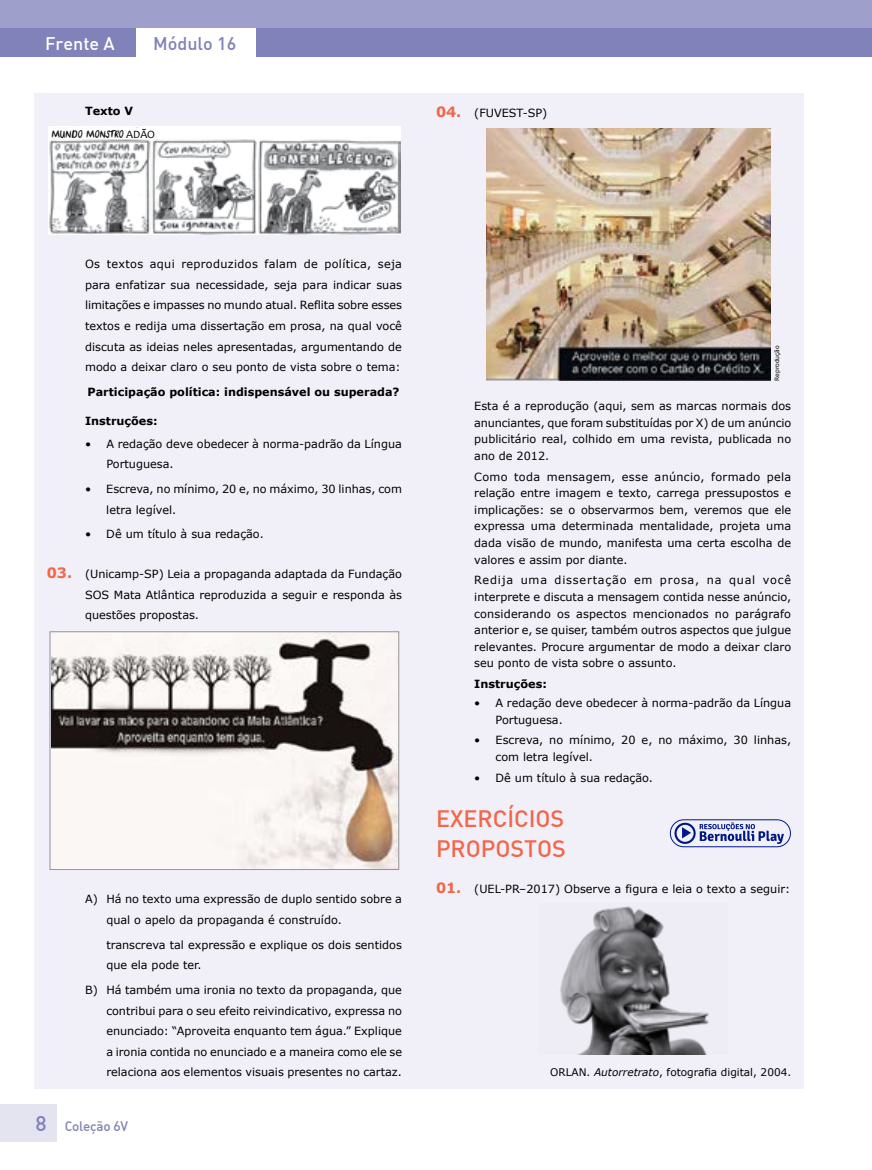
<style>
.page{position:relative;width:872px;height:1170px;background:#fff}
.page>*{position:absolute;margin:0;border:0;box-sizing:border-box;transform-origin:0 0}
.t1{font:500 23.25px/30.2px "DIN";color:#f26649}
.t2{font:500 18px "DIN";color:#8082b9}
.t3{font:500 18px "DIN";color:#fff}
.t4{font:500 13.5px "DIN Alternate";letter-spacing:-.02em;color:#8082b9}
.t5{font:11.25px/20.5px "Verdana";color:#000;text-align:justify}
.t6{font:700 11.25px "Verdana";color:#000}
.t7{font:11.25px "beermoney";color:#000}
.t8{font:10.5px "Verdana";color:#000}
.t9{font:6px "Verdana";color:#000}
.s1{font-family:"Candara"}
.s2{font-weight:700;font-size:14.25px;color:#f26649}
.s3{font-family:"DIN";font-size:21px}
.s4{font-style:italic}
</style>
<div class="page">
<div style="left:0;top:28px;width:136px;height:28px;background:#8082b9"></div>
<div style="left:256px;top:28px;width:616px;height:28px;background:#8082b9"></div>
<div style="left:0;top:0;width:872px;height:28px;background:#9ea0cb"></div>
<div style="left:0;top:1104px;width:57px;height:37px;background:#e4e4f1"></div>
<div style="left:34px;top:94px;width:770px;height:995px;background:#f1f0f8"></div>
<img style="left:49px;top:127px;width:351px;height:108px">
<div style="left:49px;top:128px;width:100px;height:11px;background:#fff"></div>
<img style="left:52px;top:633px;width:345px;height:234px">
<div style="left:50px;top:631px;width:349px;height:238px;border:1px solid #939598"></div>
<img style="left:486px;top:128px;width:284px;height:253px">
<img style="left:560px;top:906px;width:149px;height:148px">
<div style="left:670px;top:819px;width:120px;height:28px;border:1px solid #001789;border-radius:13px"></div>
<svg style="left:674px;top:822px;width:110px;height:21px"></svg>
<h2 class="t3" style="left:45px;top:32px;width:71px">Frente A</h2>
<h2 class="t2" style="left:153px;top:32px;width:85px">Módulo 16</h2>
<p class="t6" style="left:85px;top:103px;width:49px">Texto V</p>
<p class="t7" style="left:52px;top:126px;width:105px">MUNDO MONSTRO <span class="s1">ADÃO</span></p>
<p class="t5" style="left:436px;top:103px;width:113px"><span class="s2">04.</span> (FUVEST-SP)</p>
<p class="t5" style="left:85px;top:254px;width:318px">Os textos aqui reproduzidos falam de política, seja para enfatizar sua necessidade, seja para indicar suas limitações e impasses no mundo atual. Reflita sobre esses textos e redija uma dissertação em prosa, na qual você discuta as ideias neles apresentadas, argumentando de modo a deixar claro o seu ponto de vista sobre o tema:</p>
<p class="t6" style="left:87px;top:384px;width:313px">Participação política: indispensável ou superada?</p>
<p class="t6" style="left:85px;top:413px;width:74px">Instruções:</p>
<p class="t5" style="left:106px;top:433px;width:297px;text-indent:-21px">• A redação deve obedecer à norma-padrão da Língua<br>Portuguesa.</p>
<p class="t5" style="left:106px;top:478px;width:297px;text-indent:-21px">• Escreva, no mínimo, 20 e, no máximo, 30 linhas, com letra legível.</p>
<p class="t5" style="left:85px;top:524px;width:180px">• Dê um título à sua redação.</p>
<p class="t5" style="left:85px;top:563px;width:318px;text-indent:-38px"><span class="s2">03.</span> (Unicamp-SP) Leia a propaganda adaptada da Fundação SOS Mata Atlântica reproduzida a seguir e responda às questões propostas.</p>
<p class="t5" style="left:106px;top:888px;width:297px;text-indent:-21px">A) Há no texto uma expressão de duplo sentido sobre a qual o apelo da propaganda é construído.</p>
<p class="t5" style="left:106px;top:934px;width:297px">transcreva tal expressão e explique os dois sentidos que ela pode ter.</p>
<p class="t5" style="left:106px;top:979px;width:297px;text-indent:-21px">B) Há também uma ironia no texto da propaganda, que contribui para o seu efeito reivindicativo, expressa no enunciado: “Aproveita enquanto tem água.” Explique a ironia contida no enunciado e a maneira como ele se relaciona aos elementos visuais presentes no cartaz.</p>
<p class="t4" style="left:36px;top:1117px;width:94px"><span class="s3">8</span> Coleção 6V</p>
<p class="t9" style="left:773px;top:381px;width:37px;rotate:-90deg">Reprodução</p>
<p class="t5" style="left:474px;top:397px;width:318px;line-height:16.5px">Esta é a reprodução (aqui, sem as marcas normais dos anunciantes, que foram substituídas por X) de um anúncio publicitário real, colhido em uma revista, publicada no ano de 2012.</p>
<p class="t5" style="left:474px;top:468px;width:318px;line-height:16.5px">Como toda mensagem, esse anúncio, formado pela relação entre imagem e texto, carrega pressupostos e implicações: se o observarmos bem, veremos que ele expressa uma determinada mentalidade, projeta uma dada visão de mundo, manifesta uma certa escolha de valores e assim por diante.</p>
<p class="t5" style="left:474px;top:572px;width:318px;line-height:16.5px">Redija uma dissertação em prosa, na qual você interprete e discuta a mensagem contida nesse anúncio, considerando os aspectos mencionados no parágrafo anterior e, se quiser, também outros aspectos que julgue relevantes. Procure argumentar de modo a deixar claro seu ponto de vista sobre o assunto.</p>
<p class="t6" style="left:474px;top:676px;width:74px">Instruções:</p>
<p class="t5" style="left:495px;top:694px;width:297px;line-height:16.5px;text-indent:-21px">• A redação deve obedecer à norma-padrão da Língua<br>Portuguesa.</p>
<p class="t5" style="left:495px;top:731px;width:297px;line-height:16.5px;text-indent:-21px">• Escreva, no mínimo, 20 e, no máximo, 30 linhas, com letra legível.</p>
<p class="t5" style="left:474px;top:767px;width:180px">• Dê um título à sua redação.</p>
<h1 class="t1" style="left:436px;top:802px;width:131px">EXERCÍCIOS<br>PROPOSTOS</h1>
<p class="t5" style="left:436px;top:878px;width:356px"><span class="s2">01.</span> (UEL-PR–2017) Observe a figura e leia o texto a seguir:</p>
<p class="t8" style="left:550px;top:1065px;width:242px">ORLAN. <span class="s4">Autorretrato</span>, fotografia digital, 2004.</p>
</div>
